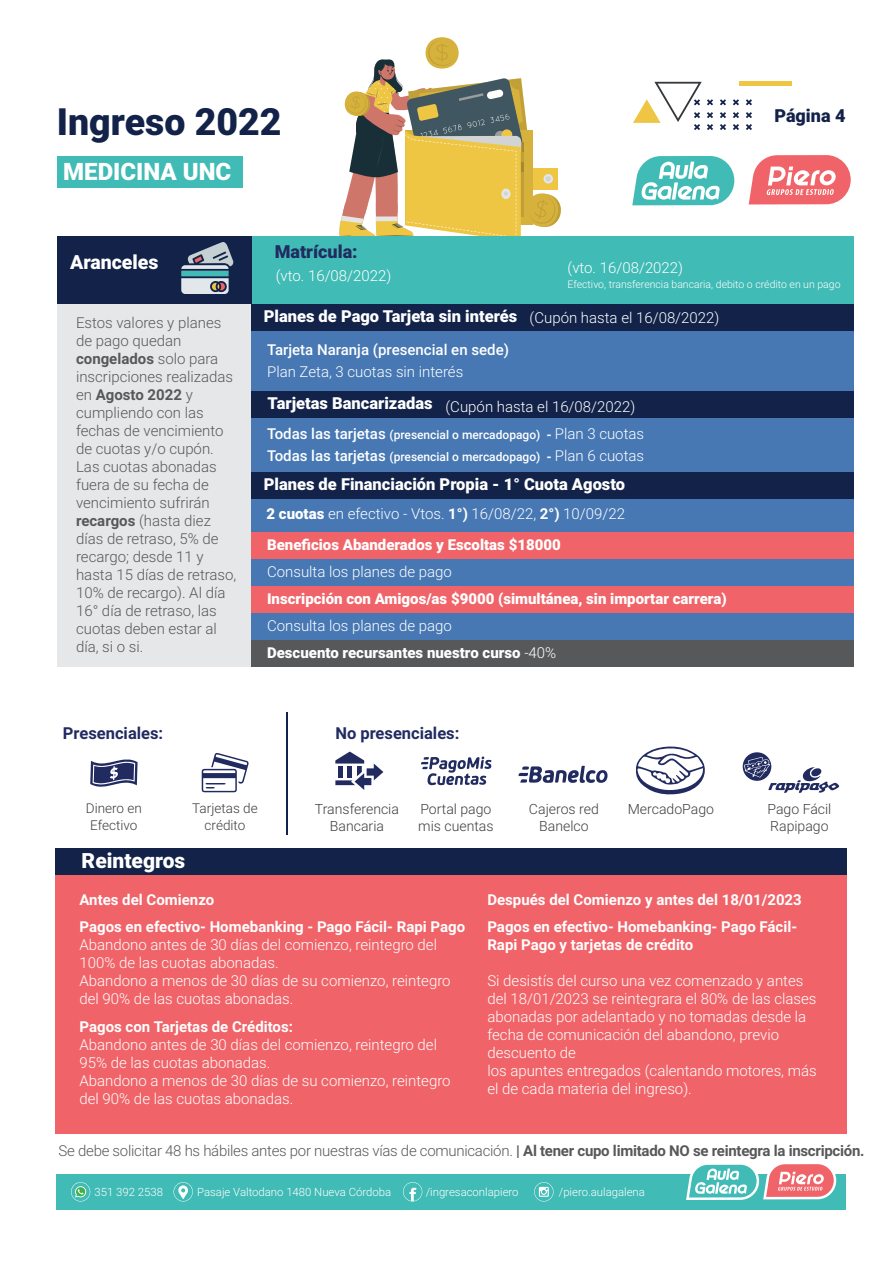
<style>
.page{position:relative;width:893px;height:1263px;background:#fff}
.page>*{position:absolute;margin:0;border:0;box-sizing:border-box;transform-origin:0 0}
.t1{font:900 37.5px "Roboto";color:#122248}
.t2{font:900 24px "Roboto";color:#fff}
.t3{font:900 21px "Roboto";color:#fff}
.t4{font:900 19.5px "Roboto";color:#fff}
.t5{font:900 18px "Roboto";color:#212b60}
.t6{font:900 18px "Roboto";color:#122248}
.t7{font:900 16.5px "Roboto";color:#fff}
.t8{font:700 16.5px "Roboto";color:#212b60}
.t9{font:300 15px/18px "Roboto";color:#fff}
.t10{font:300 15px/18px "Roboto";color:#57585a}
.t11{font:900 15px/31.5px "Roboto";color:#fff}
.t12{font:700 15px/27px "Roboto";color:#fff}
.t13{font:300 15px "Roboto";letter-spacing:-.02em;color:#57585a}
.t14{font:500 15px "Roboto";color:#fff}
.t15{font:300 14.1px/17px "Roboto";color:#3e3e3f}
.t16{font:300 13.5px/16.2px "Roboto";color:#3e3e3f;text-align:center}
.t17{font:500 12px/22.5px "Roboto";color:#fff}
.t18{font:300 11.4px "Roboto";color:#fff}
.t19{font:300 10.5px "Roboto";color:#fff}
.s1{font-weight:700}
.s2{font-size:15px}
.s3{font-weight:900}
.s4{font-weight:300;font-size:15px}
.s5{font-weight:300}
</style>
<div class="page">
<svg style="left:339px;top:37px;width:222px;height:199px"></svg>
<svg style="left:632px;top:156px;width:103px;height:50px"></svg>
<svg style="left:748px;top:155px;width:103px;height:50px"></svg>
<hr style="left:739px;top:82px;width:52px;height:4px;background:#eec644">
<svg style="left:720px;top:99px;width:6px;height:6px"></svg>
<svg style="left:733px;top:99px;width:6px;height:6px"></svg>
<svg style="left:746px;top:99px;width:6px;height:6px"></svg>
<svg style="left:720px;top:112px;width:6px;height:6px"></svg>
<svg style="left:733px;top:112px;width:6px;height:6px"></svg>
<svg style="left:746px;top:112px;width:6px;height:6px"></svg>
<svg style="left:633px;top:82px;width:80px;height:48px"></svg>
<svg style="left:720px;top:124px;width:6px;height:6px"></svg>
<svg style="left:733px;top:124px;width:6px;height:6px"></svg>
<svg style="left:746px;top:124px;width:6px;height:6px"></svg>
<div style="left:56px;top:874px;width:791px;height:260px;background:#f06469"></div>
<svg style="left:518px;top:765px;width:90px;height:18px"></svg>
<svg style="left:421px;top:756px;width:71px;height:29px"></svg>
<svg style="left:743px;top:752px;width:97px;height:41px"></svg>
<svg style="left:90px;top:759px;width:48px;height:28px"></svg>
<svg style="left:202px;top:753px;width:47px;height:39px"></svg>
<svg style="left:636px;top:746px;width:69px;height:49px"></svg>
<svg style="left:335px;top:752px;width:48px;height:38px"></svg>
<div style="left:56px;top:848px;width:791px;height:27px;background:#122248"></div>
<div style="left:57px;top:156px;width:185px;height:31px;background:#41bbb5"></div>
<div style="left:56px;top:1174px;width:790px;height:36px;background:#41bbb5"></div>
<svg style="left:403px;top:1182px;width:19px;height:19px"></svg>
<svg style="left:534px;top:1182px;width:19px;height:19px"></svg>
<svg style="left:173px;top:1182px;width:20px;height:19px"></svg>
<svg style="left:71px;top:1182px;width:19px;height:19px"></svg>
<svg style="left:686px;top:1164px;width:150px;height:36px"></svg>
<div style="left:57px;top:304px;width:195px;height:363px;background:#e6e7e9"></div>
<div style="left:214px;top:236px;width:640px;height:68px;background:#41bbb5"></div>
<div style="left:252px;top:316px;width:602px;height:351px;background:#4778b3"></div>
<div style="left:57px;top:236px;width:195px;height:68px;background:#122248"></div>
<div style="left:252px;top:304px;width:602px;height:26px;background:#122248"></div>
<div style="left:252px;top:391px;width:602px;height:26px;background:#122248"></div>
<div style="left:252px;top:533px;width:602px;height:26px;background:#f06469"></div>
<div style="left:252px;top:586px;width:602px;height:27px;background:#f06469"></div>
<div style="left:252px;top:640px;width:602px;height:27px;background:#57585a"></div>
<div style="left:252px;top:472px;width:602px;height:27px;background:#122248"></div>
<svg style="left:181px;top:242px;width:53px;height:52px"></svg>
<hr style="left:286px;top:712px;width:2px;height:122px;background:#122248">
<h1 class="t1" style="left:57px;top:95px;width:226px">Ingreso 2022</h1>
<p class="t6" style="left:774px;top:103px;width:73px">Página 4</p>
<h2 class="t2" style="left:63px;top:155px;width:170px">MEDICINA UNC</h2>
<h3 class="t4" style="left:70px;top:248px;width:90px">Aranceles</h3>
<p class="t10" style="left:76px;top:313px;width:162px">Estos valores y planes de pago quedan <span class="s1">congelados</span> solo para inscripciones realizadas en <span class="s1">Agosto 2022</span> y cumpliendo con las fechas de vencimiento de cuotas y/o cupón.<br>Las cuotas abonadas fuera de su fecha de vencimiento sufrirán <span class="s1">recargos</span> (hasta diez días de retraso, 5% de recargo; desde 11 y hasta 15 días de retraso,<br>10% de recargo). Al día<br>16° día de retraso, las cuotas deben estar al día, si o si.</p>
<p class="t8" style="left:63px;top:721px;width:102px">Presenciales:</p>
<p class="t5" style="left:275px;top:239px;width:84px">Matrícula:</p>
<p class="t9" style="left:276px;top:267px;width:117px">(vto. 16/08/2022)</p>
<p class="t7" style="left:264px;top:305px;width:255px">Planes de Pago Tarjeta sin interés</p>
<p class="t14" style="left:267px;top:339px;width:243px">Tarjeta Naranja (presencial en sede)</p>
<p class="t9" style="left:267px;top:362px;width:198px">Plan Zeta, 3 cuotas sin interés</p>
<p class="t9" style="left:568px;top:259px;width:117px">(vto. 16/08/2022)</p>
<p class="t19" style="left:567px;top:277px;width:274px">Efectivo, transferencia bancaria, debito o crédito en un pago</p>
<p class="t9" style="left:530px;top:308px;width:191px">(Cupón hasta el 16/08/2022)</p>
<p class="t7" style="left:268px;top:392px;width:167px">Tarjetas Bancarizadas</p>
<p class="t9" style="left:445px;top:397px;width:191px">(Cupón hasta el 16/08/2022)</p>
<p class="t17" style="left:267px;top:423px;width:378px"><span class="s2">Todas las tarjetas</span> (presencial o mercadopago) <span class="s3">-</span> <span class="s4">Plan 3 cuotas<br></span><span class="s2">Todas las tarjetas</span> (presencial o mercadopago) <span class="s3">-</span> <span class="s4">Plan 6 cuotas</span></p>
<p class="t7" style="left:264px;top:473px;width:363px">Planes de Financiación Propia - 1° Cuota Agosto</p>
<p class="t11" style="left:266px;top:497px;width:360px">2 cuotas <span class="s5">en efectivo - Vtos.</span> <span class="s1">1°)</span> <span class="s5">16/08/22,</span> <span class="s1">2°)</span> <span class="s5">10/09/22<br></span>Beneficios Abanderados y Escoltas $18000</p>
<p class="t9" style="left:267px;top:562px;width:186px">Consulta los planes de pago</p>
<p class="t11" style="left:267px;top:583px;width:461px">Inscripción con Amigos/as $9000 (simultánea, sin importar carrera)</p>
<p class="t11" style="left:267px;top:612px;width:291px;line-height:27px"><span class="s5">Consulta los planes de pago<br></span>Descuento recursantes nuestro curso <span class="s5">-40%</span></p>
<p class="t8" style="left:335px;top:721px;width:126px">No presenciales:</p>
<p class="t16" style="left:86px;top:800px;width:58px">Dinero en<br>Efectivo</p>
<p class="t16" style="left:192px;top:800px;width:67px">Tarjetas de crédito</p>
<h3 class="t3" style="left:82px;top:846px;width:105px">Reintegros</h3>
<p class="t15" style="left:315px;top:800px;width:86px;text-align:center">Transferencia<br>Bancaria</p>
<p class="t15" style="left:628px;top:800px;width:88px">MercadoPago</p>
<p class="t15" style="left:767px;top:800px;width:66px">Pago Fácil<br>Rapipago</p>
<p class="t15" style="left:418px;top:800px;width:77px">Portal pago mis cuentas</p>
<p class="t15" style="left:529px;top:800px;width:71px;text-align:center">Cajeros red<br>Banelco</p>
<p class="t12" style="left:80px;top:885px;width:387px">Antes del Comienzo<br>Pagos en efectivo- Homebanking - Pago Fácil- Rapi Pago</p>
<p class="t9" style="left:80px;top:935px;width:373px">Abandono antes de 30 días del comienzo, reintegro del 100% de las cuotas abonadas.<br>Abandono a menos de 30 días de su comienzo, reintegro del 90% de las cuotas abonadas.</p>
<p class="t12" style="left:80px;top:1013px;width:215px">Pagos con Tarjetas de Créditos:</p>
<p class="t9" style="left:80px;top:1035px;width:373px">Abandono antes de 30 días del comienzo, reintegro del 95% de las cuotas abonadas.<br>Abandono a menos de 30 días de su comienzo, reintegro del 90% de las cuotas abonadas.</p>
<p class="t12" style="left:487px;top:885px;width:316px">Después del Comienzo y antes del 18/01/2023<br>Pagos en efectivo- Homebanking- Pago Fácil-</p>
<p class="t12" style="left:487px;top:930px;width:207px">Rapi Pago y tarjetas de crédito</p>
<p class="t9" style="left:487px;top:971px;width:331px">Si desistís del curso una vez comenzado y antes del 18/01/2023 se reintegrara el 80% de las clases abonadas por adelantado y no tomadas desde la fecha de comunicación del abandono, previo descuento de<br>los apuntes entregados (calentando motores, más el de cada materia del ingreso).</p>
<p class="t13" style="left:59px;top:1140px;width:807px">Se debe solicitar 48 hs hábiles antes por nuestras vías de comunicación. <span class="s1">| Al tener cupo limitado NO se reintegra la inscripción.</span></p>
<p class="t18" style="left:95px;top:1183px;width:70px">351 392 2538</p>
<p class="t18" style="left:197px;top:1183px;width:196px">Pasaje Valtodano 1480 Nueva Córdoba</p>
<p class="t18" style="left:426px;top:1183px;width:94px">/ingresaconlapiero</p>
<p class="t18" style="left:559px;top:1183px;width:88px">/piero.aulagalena</p>
</div>
